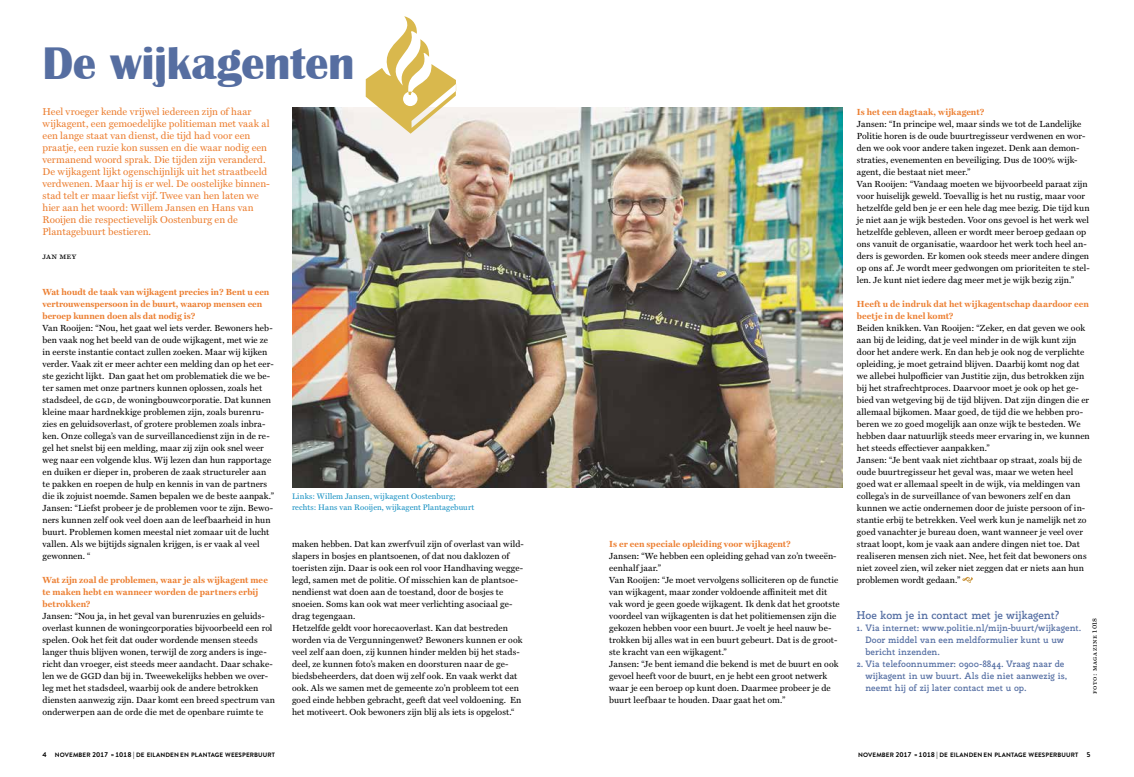
<style>
.page{position:relative;width:1134px;height:777px;background:#fff}
.page>*{position:absolute;margin:0;border:0;box-sizing:border-box;transform-origin:0 0}
.t1{font:700 47px "Britannic";letter-spacing:-.01em;color:#566ea1}
.t2{font:700 11px "Rogliano";letter-spacing:-.01em;color:#556fa3}
.t3{font:10px/12px "Miller Text";color:#ec7e30}
.t4{font:700 9px/12px "Rogliano";color:#556fa3}
.t5{font:8.9px/12px "Miller Text";letter-spacing:.005em;color:#000}
.t6{font:700 8.9px/12px "Miller Text";color:#ec7e30}
.t7{font:8.9px "Miller Text Roman SC";letter-spacing:.03em;color:#000}
.t8{font:8px/11px "Miller Text";letter-spacing:.015em;color:#1690c2}
.t9{font:7px "Miller Text Roman SC";letter-spacing:.08em;color:#000}
.t10{font:700 6.3px "Brandon Grotesque";letter-spacing:.02em;color:#000}
.s1{font-family:"Miller Text Roman SC"}
.s2{font-size:7px}
.s3{font-size:6px}
</style>
<div class="page">
<img style="left:292px;top:107px;width:551px;height:380px">
<svg style="left:962px;top:577px;width:11px;height:6px"></svg>
<svg style="left:366px;top:16px;width:90px;height:118px"></svg>
<h1 class="t1" style="left:43px;top:36px;width:314px">De wijkagenten</h1>
<p class="t3" style="left:43px;top:105px;width:229px">Heel vroeger kende vrijwel iedereen zijn of haar wijkagent, een gemoedelijke politieman met vaak al een lange staat van dienst, die tijd had voor een praatje, een ruzie kon sussen en die waar nodig een vermanend woord sprak. Die tijden zijn veranderd.<br>De wijkagent lijkt ogenschijnlijk uit het straatbeeld verdwenen. Maar hij is er wel. De oostelijke binnen&shy;stad telt er maar liefst vijf. Twee van hen laten we hier aan het woord: Willem Jansen en Hans van Rooijen die respectievelijk Oostenburg en de Plantagebuurt bestieren.</p>
<p class="t7" style="left:43px;top:250px;width:35px">jan mey</p>
<p class="t6" style="left:43px;top:286px;width:228px">Wat houdt de taak van wijkagent precies in? Bent u een vertrouwenspersoon in de buurt, waarop mensen een beroep kunnen doen als dat nodig is?</p>
<p class="t5" style="left:43px;top:322px;width:233px">Van Rooijen: “Nou, het gaat wel iets verder. Bewoners heb&shy;ben vaak nog het beeld van de oude wijkagent, met wie ze in eerste instantie contact zullen zoeken. Maar wij kijken verder. Vaak zit er meer achter een melding dan op het eer&shy;ste gezicht lijkt. Dan gaat het om problematiek die we be&shy;ter samen met onze partners kunnen oplossen, zoals het stadsdeel, de <span class="s1">ggd</span>, de woningbouwcorporatie. Dat kunnen kleine maar hardnekkige problemen zijn, zoals burenru&shy;zies en geluidsoverlast, of grotere problemen zoals inbra&shy;ken. Onze collega’s van de surveillancedienst zijn in de re&shy;gel het snelst bij een melding, maar zij zijn ook snel weer weg naar een volgende klus. Wij lezen dan hun rapportage en duiken er dieper in, proberen de zaak structureler aan te pakken en roepen de hulp en kennis in van de partners die ik zojuist noemde. Samen bepalen we de beste aanpak.” Jansen: “Liefst probeer je de problemen voor te zijn. Bewo&shy;ners kunnen zelf ook veel doen aan de leefbaarheid in hun buurt. Problemen komen meestal niet zomaar uit de lucht vallen. Als we bijtijds signalen krijgen, is er vaak al veel gewonnen. “</p>
<p class="t6" style="left:43px;top:574px;width:227px">Wat zijn zoal de problemen, waar je als wijkagent mee te maken hebt en wanneer worden de partners erbij betrokken?</p>
<p class="t5" style="left:43px;top:610px;width:234px">Jansen: “Nou ja, in het geval van burenruzies en geluids&shy;overlast kunnen de woningcorporaties bijvoorbeeld een rol spelen. Ook het feit dat ouder wordende mensen steeds langer thuis blijven wonen, terwijl de zorg anders is inge&shy;richt dan vroeger, eist steeds meer aandacht. Daar schake&shy;len we de GGD dan bij in. Tweewekelijks hebben we over&shy;leg met het stadsdeel, waarbij ook de andere betrokken diensten aanwezig zijn. Daar komt een breed spectrum van onderwerpen aan de orde die met de openbare ruimte te</p>
<p class="t8" style="left:292px;top:490px;width:184px">Links: Willem Jansen, wijkagent Oostenburg; rechts: Hans van Rooijen, wijkagent Plantagebuurt</p>
<p class="t5" style="left:292px;top:538px;width:233px">maken hebben. Dat kan zwerfvuil zijn of overlast van wild&shy;slapers in bosjes en plantsoenen, of dat nou daklozen of toeristen zijn. Daar is ook een rol voor Handhaving wegge&shy;legd, samen met de politie. Of misschien kan de plantsoe&shy;nendienst wat doen aan de toestand, door de bosjes te snoeien. Soms kan ook wat meer verlichting asociaal ge&shy;drag tegengaan.<br>Hetzelfde geldt voor horecaoverlast. Kan dat bestreden worden via de Vergunningenwet? Bewoners kunnen er ook veel zelf aan doen, zij kunnen hinder melden bij het stads&shy;deel, ze kunnen foto’s maken en doorsturen naar de ge&shy;biedsbeheerders, dat doen wij zelf ook. En vaak werkt dat ook. Als we samen met de gemeente zo’n probleem tot een goed einde hebben gebracht, geeft dat veel voldoening. En het motiveert. Ook bewoners zijn blij als iets is opgelost.“</p>
<p class="t6" style="left:609px;top:538px;width:183px">Is er een speciale opleiding voor wijkagent?</p>
<p class="t5" style="left:609px;top:550px;width:232px">Jansen: “We hebben een opleiding gehad van zo’n tweeën&shy;eenhalf jaar.”<br>Van Rooijen: “Je moet vervolgens solliciteren op de functie van wijkagent, maar zonder voldoende affiniteit met dit vak word je geen goede wijkagent. Ik denk dat het grootste voordeel van wijkagenten is dat het politiemensen zijn die gekozen hebben voor een buurt. Je voelt je heel nauw be&shy;trokken bij alles wat in een buurt gebeurt. Dat is de groot&shy;ste kracht van een wijkagent.”<br>Jansen: “Je bent iemand die bekend is met de buurt en ook gevoel heeft voor de buurt, en je hebt een groot netwerk waar je een beroep op kunt doen. Daarmee probeer je de buurt leefbaar te houden. Daar gaat het om.”</p>
<p class="t6" style="left:857px;top:106px;width:129px">Is het een dagtaak, wijkagent?</p>
<p class="t5" style="left:857px;top:118px;width:234px">Jansen: “In principe wel, maar sinds we tot de Landelijke Politie horen is de oude buurtregisseur verdwenen en wor&shy;den we ook voor andere taken ingezet. Denk aan demon&shy;straties, evenementen en beveiliging. Dus de 100% wijk&shy;agent, die bestaat niet meer.”<br>Van Rooijen: “Vandaag moeten we bijvoorbeeld paraat zijn voor huiselijk geweld. Toevallig is het nu rustig, maar voor hetzelfde geld ben je er een hele dag mee bezig. Die tijd kun je niet aan je wijk besteden. Voor ons gevoel is het werk wel hetzelfde gebleven, alleen er wordt meer beroep gedaan op ons vanuit de organisatie, waardoor het werk toch heel an&shy;ders is geworden. Er komen ook steeds meer andere dingen op ons af. Je wordt meer gedwongen om prioriteiten te stel&shy;len. Je kunt niet iedere dag meer met je wijk bezig zijn.”</p>
<p class="t6" style="left:857px;top:298px;width:233px">Heeft u de indruk dat het wijkagentschap daardoor een beetje in de knel komt?</p>
<p class="t5" style="left:857px;top:322px;width:234px">Beiden knikken. Van Rooijen: “Zeker, en dat geven we ook aan bij de leiding, dat je veel minder in de wijk kunt zijn door het andere werk. En dan heb je ook nog de verplichte opleiding, je moet getraind blijven. Daarbij komt nog dat we allebei hulpofficier van Justitie zijn, dus betrokken zijn bij het strafrechtproces. Daarvoor moet je ook op het ge&shy;bied van wetgeving bij de tijd blijven. Dat zijn dingen die er allemaal bijkomen. Maar goed, de tijd die we hebben pro&shy;beren we zo goed mogelijk aan onze wijk te besteden. We hebben daar natuurlijk steeds meer ervaring in, we kunnen het steeds effectiever aanpakken.”<br>Jansen: “Je bent vaak niet zichtbaar op straat, zoals bij de oude buurtregisseur het geval was, maar we weten heel goed wat er allemaal speelt in de wijk, via meldingen van collega’s in de surveillance of van bewoners zelf en dan kunnen we actie ondernemen door de juiste persoon of in&shy;stantie erbij te betrekken. Veel werk kun je namelijk net zo goed vanachter je bureau doen, want wanneer je veel over straat loopt, kom je vaak aan andere dingen niet toe. Dat realiseren mensen zich niet. Nee, het feit dat bewoners ons niet zoveel zien, wil zeker niet zeggen dat er niets aan hun problemen wordt gedaan.”</p>
<p class="t2" style="left:857px;top:607px;width:204px">Hoe kom je in contact met je wijkagent?</p>
<p class="t4" style="left:865px;top:621px;width:217px;text-indent:-9px">1. Via internet: www.politie.nl/mijn-buurt/wijkagent.<br>Door middel van een meldformulier kunt u uw bericht inzenden.</p>
<p class="t4" style="left:865px;top:657px;width:203px;text-indent:-9px">2. Via telefoonnummer: 0900-8844. Vraag naar de wijkagent in uw buurt. Als die niet aanwezig is, neemt hij of zij later contact met u op.</p>
<p class="t9" style="left:1090px;top:693px;width:77px;rotate:-90deg">foto: magazine 1018</p>
<p class="t10" style="left:43px;top:750px;width:234px"><span class="s2">4</span> NOVEMBER <span class="s2">2017</span> <span class="s3">»</span> <span class="s2">1018 |</span> DE EILANDEN EN PLANTAGE WEESPERBUURT</p>
<p class="t10" style="left:858px;top:750px;width:234px">NOVEMBER <span class="s2">2017</span> <span class="s3">»</span> <span class="s2">1018 |</span> DE EILANDEN EN PLANTAGE WEESPERBUURT <span class="s2">5</span></p>
</div>
